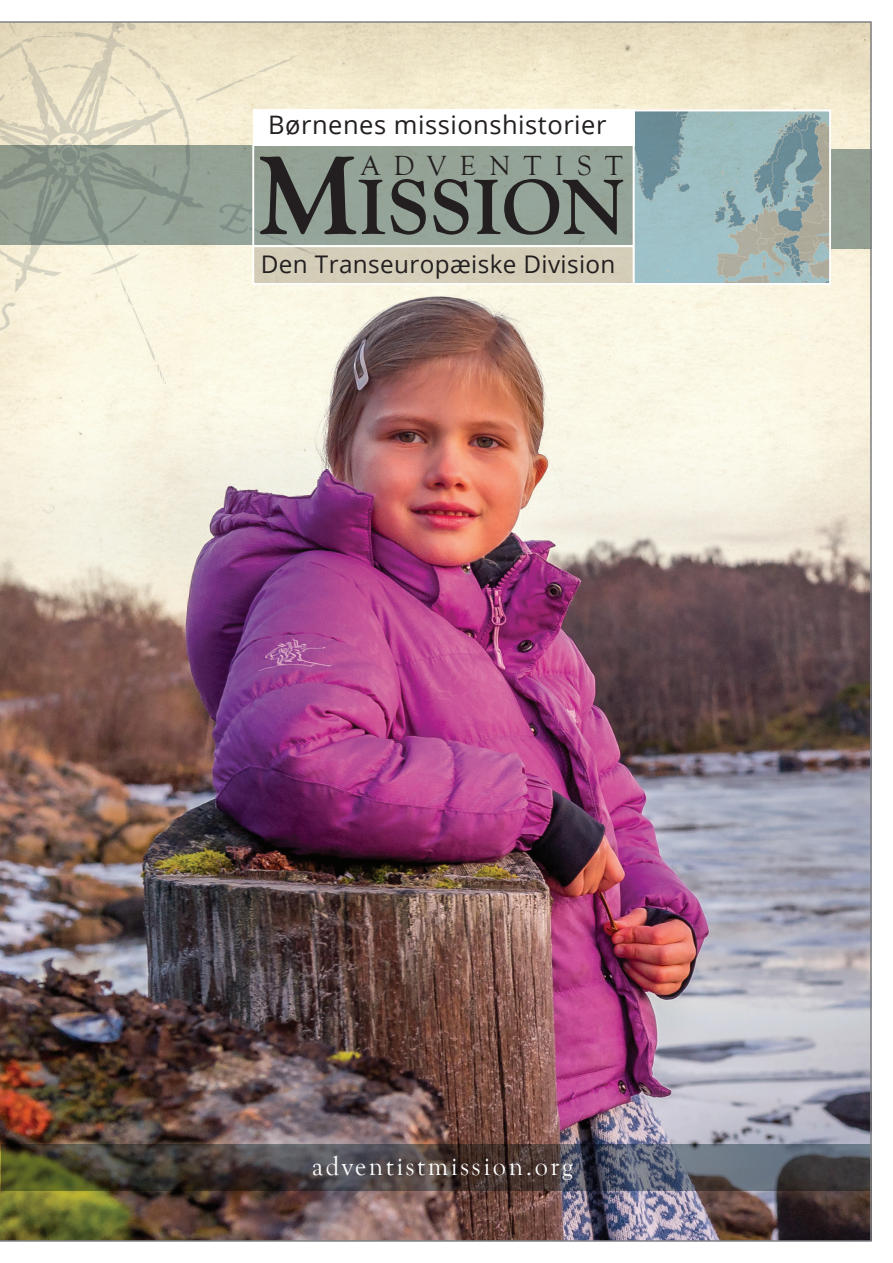
<style>
.page{position:relative;width:893px;height:1263px;background:#fff}
.page>*{position:absolute;margin:0;border:0;box-sizing:border-box;transform-origin:0 0}
.t1{font:700 76.8px "Goudy Std";color:#231f20}
.t2{font:28.5px "Goudy Old Style T";letter-spacing:.47em;color:#231f20}
.resources{font:27px "Goudy Old Style T";letter-spacing:.1em;color:#fff}
.t3{font:25.5px "Open Sans";letter-spacing:.02em;color:#231f20}
.t4{font:24.3px "Open Sans";letter-spacing:.015em;color:#231f20}
.s1{font-size:109.8px}
</style>
<div class="page">
<img style="left:3px;top:24px;width:866px;height:1215px">
<svg style="left:3px;top:146px;width:248px;height:99px;background:#8e9b8f"></svg>
<svg style="left:3px;top:1144px;width:866px;height:46px;background:#4c4948"></svg>
<div style="left:831px;top:149px;width:41px;height:100px;background:#939f92"></div>
<svg style="left:251px;top:109px;width:581px;height:177px;background:#a2b2aa"></svg>
<hr style="left:633px;top:110px;width:1px;height:173px;background:#fff">
<hr style="left:253px;top:245px;width:381px;height:2px;background:#fff">
<div style="left:253px;top:110px;width:381px;height:36px;background:#fff"></div>
<p class="t3" style="left:268px;top:108px;width:340px">Børnenes missionshistorier</p>
<p class="t1" style="left:259px;top:161px;width:368px"><span class="s1">M</span>ISSION</p>
<p class="t2" style="left:361px;top:150px;width:263px">ADVENTIST</p>
<p class="t4" style="left:261px;top:248px;width:356px">Den Transeuropæiske Division</p>
<p class="resources" style="left:312px;top:1151px;width:262px">adventistmission.org</p>
</div>
